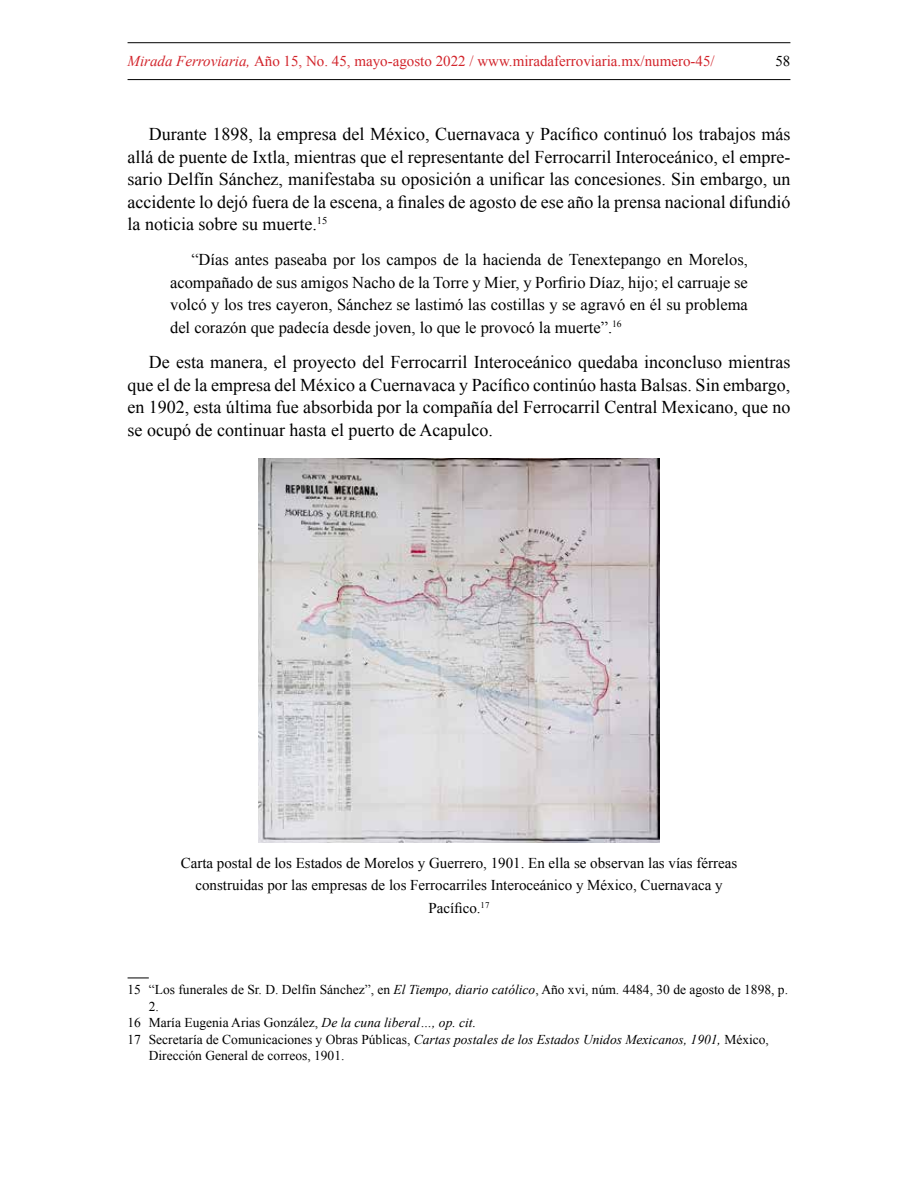
<style>
.page{position:relative;width:918px;height:1188px;background:#fff}
.page>*{position:absolute;margin:0;border:0;box-sizing:border-box;transform-origin:0 0}
.t1{font:18px/22.5px "Times New Roman";color:#000;text-align:justify}
.t2{font:16.5px/22.5px "Times New Roman";color:#000;text-align:justify}
.t3{font:15px/22.5px "Times New Roman";color:#000;text-align:center}
.t4{font:15px "Times New Roman";color:#d2232a}
.t5{font:13.5px "Times New Roman";color:#000}
.s1{font-style:italic}
</style>
<div class="page">
<hr style="left:128px;top:42px;width:662px;height:1px;background:#000">
<hr style="left:128px;top:79px;width:662px;height:1px;background:#000">
<img style="left:259px;top:458px;width:400px;height:385px">
<svg style="left:128px;top:978px;width:21px;height:1px"></svg>
<p class="t4" style="left:128px;top:51px;width:589px"><span class="s1">Mirada Ferroviaria,</span> Año 15, No. 45, mayo-agosto 2022 / www.miradaferroviaria.mx/numero-45/</p>
<p class="t3" style="left:775px;top:49px;width:16px">58</p>
<p class="t1" style="left:128px;top:122px;width:664px;text-indent:21px">Durante 1898, la empresa del México, Cuernavaca y Pacífico continuó los trabajos más allá de puente de Ixtla, mientras que el representante del Ferrocarril Interoceánico, el empre&shy;sario Delfín Sánchez, manifestaba su oposición a unificar las concesiones. Sin embargo, un accidente lo dejó fuera de la escena, a finales de agosto de ese año la prensa nacional difundió la noticia sobre su muerte.<sup>15</sup></p>
<p class="t2" style="left:170px;top:248px;width:579px;text-indent:21px">“Días antes paseaba por los campos de la hacienda de Tenextepango en Morelos, acompañado de sus amigos Nacho de la Torre y Mier, y Porfirio Díaz, hijo; el carruaje se volcó y los tres cayeron, Sánchez se lastimó las costillas y se agravó en él su problema del corazón que padecía desde joven, lo que le provocó la muerte”.<sup>16</sup></p>
<p class="t1" style="left:128px;top:351px;width:664px;text-indent:21px">De esta manera, el proyecto del Ferrocarril Interoceánico quedaba inconcluso mientras que el de la empresa del México a Cuernavaca y Pacífico continúo hasta Balsas. Sin embargo, en 1902, esta última fue absorbida por la compañía del Ferrocarril Central Mexicano, que no se ocupó de continuar hasta el puerto de Acapulco.</p>
<p class="t3" style="left:181px;top:851px;width:558px">Carta postal de los Estados de Morelos y Guerrero, 1901. En ella se observan las vías férreas construidas por las empresas de los Ferrocarriles Interoceánico y México, Cuernavaca y<br>Pacífico.<sup>17</sup></p>
<p class="t5" style="left:128px;top:981px;width:662px">15 “Los funerales de Sr. D. Delfín Sánchez”, en <span class="s1">El Tiempo, diario católico</span>, Año xvi, núm. 4484, 30 de agosto de 1898, p.</p>
<p class="t5" style="left:149px;top:997px;width:12px">2.</p>
<p class="t5" style="left:128px;top:1014px;width:350px">16 María Eugenia Arias González, <span class="s1">De la cuna liberal…, op. cit.</span></p>
<p class="t5" style="left:128px;top:1030px;width:643px">17 Secretaría de Comunicaciones y Obras Públicas, <span class="s1">Cartas postales de los Estados Unidos Mexicanos, 1901,</span> México,</p>
<p class="t5" style="left:149px;top:1047px;width:197px">Dirección General de correos, 1901.</p>
</div>
